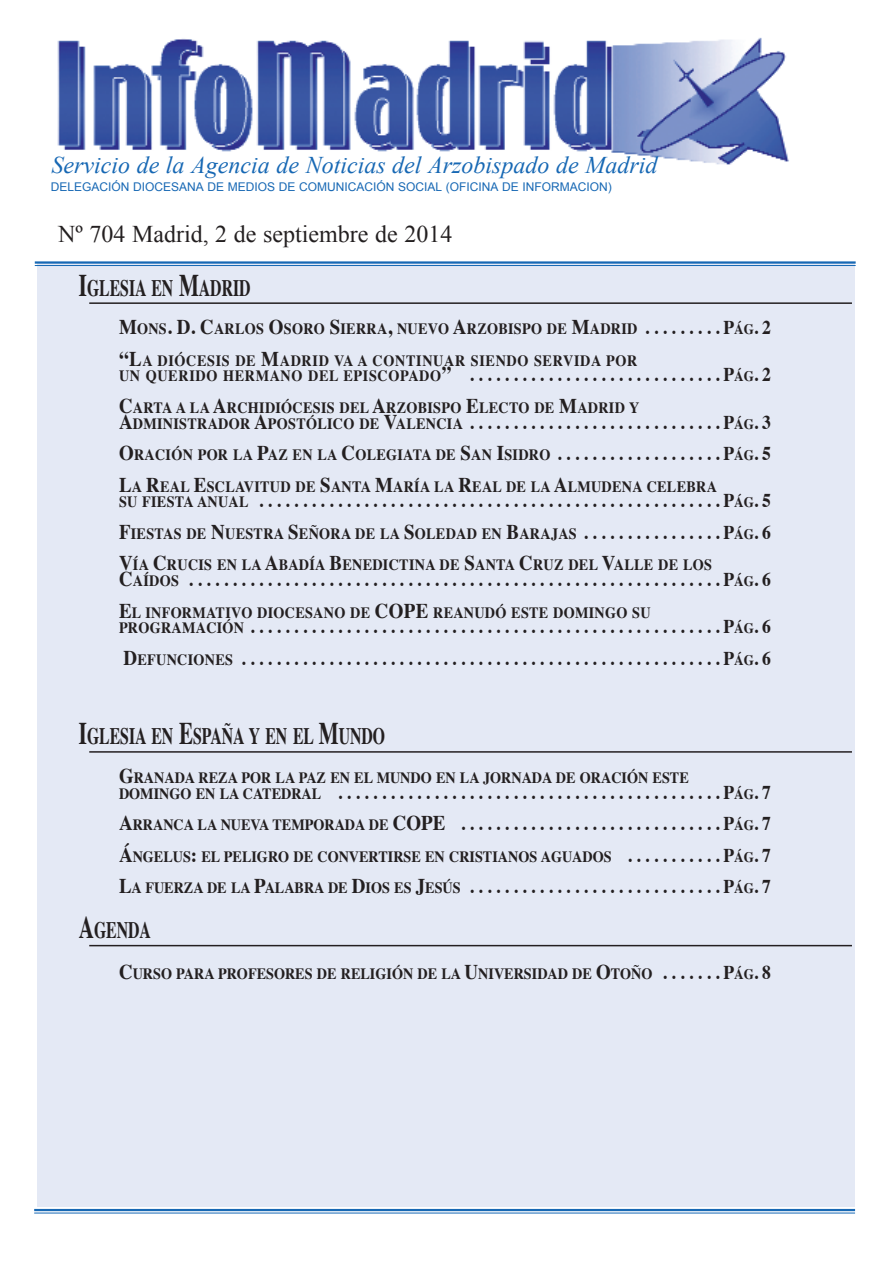
<style>
.page{position:relative;width:893px;height:1263px;background:#fff}
.page>*{position:absolute;margin:0;border:0;box-sizing:border-box;transform-origin:0 0}
.t1{font:italic 24px "Times New Roman";color:#1768b4}
.t2{font:24px "Times New Roman";color:#231f20}
.t3{font:700 23.7px "Times";color:#231f20;scale:.67 1}
.t4{font:700 19.5px/31.5px "Times";color:#231f20;scale:.9 1}
.t5{font:700 15.75px/31.5px "Times";letter-spacing:.02em;color:#231f20;scale:.9 1}
.t6{font:700 15.75px "Times";color:#231f20;scale:.9 1}
.t7{font:700 15.75px/31.5px "Times";letter-spacing:.045em;color:#231f20;scale:.9 1}
.t8{font:12px "Arial";color:#1768b4}
.s1{font-size:31.5px}
.s2{font-size:21px}
.s3{font-size:19.5px}
.s4{font-size:14.7px}
.s5{font-size:15.75px}
</style>
<div class="page">
<div style="left:37px;top:263px;width:817px;height:944px;background:#e4e9f5"></div>
<img style="left:57px;top:37px;width:732px;height:128px">
<hr style="left:35px;top:261px;width:821px;height:3px;background:#1768b4">
<hr style="left:35px;top:265px;width:821px;height:1px;background:#1768b4">
<hr style="left:34px;top:1209px;width:821px;height:2px;background:#1768b4">
<hr style="left:34px;top:1213px;width:821px;height:1px;background:#1768b4">
<hr style="left:89px;top:302px;width:763px;height:2px;background:#231f20">
<hr style="left:89px;top:751px;width:763px;height:2px;background:#231f20">
<hr style="left:89px;top:945px;width:763px;height:1px;background:#231f20">
<p class="t1" style="left:51px;top:152px;width:607px">Servicio de la Agencia de Noticias del Arzobispado de Madrid</p>
<p class="t8" style="left:51px;top:180px;width:563px">DELEGACIÓN DIOCESANA DE MEDIOS DE COMUNICACIÓN SOCIAL (OFICINA DE INFORMACION)</p>
<p class="t2" style="left:58px;top:221px;width:396px">Nº 704 Madrid, 2 de septiembre de 2014</p>
<p class="t3" style="left:79px;top:278px;width:258px"><span class="s1">I</span>GLESIA EN <span class="s1">M</span>ADRID</p>
<p class="t7" style="left:119px;top:314px;width:726px"><span class="s2">M</span>ONS<span class="s2">. D. C</span>ARLOS <span class="s2">O</span>SORO <span class="s2">S</span>IERRA<span class="s2">,</span> NUEVO <span class="s2">A</span>RZOBISPO DE <span class="s2">M</span>ADRID <span class="s3">. . . . . . . . . P</span><span class="s4">ÁG</span><span class="s3">. 2 </span><span class="s2">“L</span>A DIÓCESIS DE <span class="s2">M</span>ADRID VA A CONTINUAR SIENDO SERVIDA POR</p>
<p class="t4" style="left:119px;top:361px;width:726px"><span class="s5">UN QUERIDO HERMANO DEL EPISCOPADO</span><span class="s2">”</span> . . . . . . . . . . . . . . . . . . . . . . . . . . . . . P<span class="s4">ÁG</span>. 2</p>
<p class="t5" style="left:119px;top:393px;width:580px"><span class="s2">C</span>ARTA A LA <span class="s2">A</span>RCHIDIÓCESIS DEL <span class="s2">A</span>RZOBISPO <span class="s2">E</span>LECTO DE <span class="s2">M</span>ADRID Y</p>
<p class="t4" style="left:119px;top:408px;width:726px"><span class="s2">A</span><span class="s5">DMINISTRADOR</span> <span class="s2">A</span><span class="s5">POSTÓLICO DE</span> <span class="s2">V</span><span class="s5">ALENCIA</span> . . . . . . . . . . . . . . . . . . . . . . . . . . . . . P<span class="s4">ÁG</span>. 3</p>
<p class="t5" style="left:119px;top:440px;width:726px"><span class="s2">O</span>RACIÓN POR LA <span class="s2">P</span>AZ EN LA <span class="s2">C</span>OLEGIATA DE <span class="s2">S</span>AN <span class="s2">I</span>SIDRO <span class="s3">. . . . . . . . . . . . . . . . . . . P</span><span class="s4">ÁG</span><span class="s3">. 5<br></span><span class="s2">L</span>A <span class="s2">R</span>EAL <span class="s2">E</span>SCLAVITUD DE <span class="s2">S</span>ANTA <span class="s2">M</span>ARÍA LA <span class="s2">R</span>EAL DE LA <span class="s2">A</span>LMUDENA CELEBRA</p>
<p class="t4" style="left:119px;top:487px;width:726px"><span class="s5">SU FIESTA ANUAL</span> . . . . . . . . . . . . . . . . . . . . . . . . . . . . . . . . . . . . . . . . . . . . . . . . . . . . . P<span class="s4">ÁG</span>. 5</p>
<p class="t5" style="left:119px;top:519px;width:726px"><span class="s2">F</span>IESTAS DE <span class="s2">N</span>UESTRA <span class="s2">S</span>EÑORA DE LA <span class="s2">S</span>OLEDAD EN <span class="s2">B</span>ARAJAS <span class="s3">. . . . . . . . . . . . . . . . P</span><span class="s4">ÁG</span><span class="s3">. 6<br></span><span class="s2">V</span>ÍA <span class="s2">C</span>RUCIS EN LA <span class="s2">A</span>BADÍA <span class="s2">B</span>ENEDICTINA DE <span class="s2">S</span>ANTA <span class="s2">C</span>RUZ DEL <span class="s2">V</span>ALLE DE LOS</p>
<p class="t4" style="left:119px;top:565px;width:726px"><span class="s2">C</span><span class="s5">AÍDOS</span> . . . . . . . . . . . . . . . . . . . . . . . . . . . . . . . . . . . . . . . . . . . . . . . . . . . . . . . . . . . . . P<span class="s4">ÁG</span>. 6</p>
<p class="t5" style="left:119px;top:598px;width:592px"><span class="s2">E</span>L INFORMATIVO DIOCESANO DE <span class="s2">COPE</span> REANUDÓ ESTE DOMINGO SU</p>
<p class="t4" style="left:119px;top:613px;width:726px"><span class="s5">PROGRAMACIÓN</span> . . . . . . . . . . . . . . . . . . . . . . . . . . . . . . . . . . . . . . . . . . . . . . . . . . . . . . P<span class="s4">ÁG</span>. 6<br><span class="s2">D</span><span class="s5">EFUNCIONES</span> . . . . . . . . . . . . . . . . . . . . . . . . . . . . . . . . . . . . . . . . . . . . . . . . . . . . . . . P<span class="s4">ÁG</span>. 6</p>
<p class="t3" style="left:79px;top:726px;width:459px"><span class="s1">I</span>GLESIA EN <span class="s1">E</span>SPAÑA Y EN EL <span class="s1">M</span>UNDO</p>
<p class="t6" style="left:119px;top:771px;width:635px"><span class="s2">G</span>RANADA REZA POR LA PAZ EN EL MUNDO EN LA JORNADA DE ORACIÓN ESTE</p>
<p class="t4" style="left:119px;top:778px;width:726px"><span class="s5">DOMINGO EN LA CATEDRAL</span> . . . . . . . . . . . . . . . . . . . . . . . . . . . . . . . . . . . . . . . . . . . . P<span class="s4">ÁG</span>. 7<br><span class="s2">A</span><span class="s5">RRANCA LA NUEVA TEMPORADA DE</span> <span class="s2">COPE</span> . . . . . . . . . . . . . . . . . . . . . . . . . . . . . . P<span class="s4">ÁG</span>. 7</p>
<p class="t6" style="left:119px;top:850px;width:726px"><span class="s2">Á</span>NGELUS<span class="s2">:</span> EL PELIGRO DE CONVERTIRSE EN CRISTIANOS AGUADOS <span class="s3">. . . . . . . . . . . P</span><span class="s4">ÁG</span><span class="s3">. 7</span></p>
<p class="t4" style="left:119px;top:872px;width:726px"><span class="s2">L</span><span class="s5">A FUERZA DE LA</span> <span class="s2">P</span><span class="s5">ALABRA DE</span> <span class="s2">D</span><span class="s5">IOS ES</span> <span class="s2">J</span><span class="s5">ESÚS</span> . . . . . . . . . . . . . . . . . . . . . . . . . . . . . P<span class="s4">ÁG</span>. 7</p>
<p class="t3" style="left:79px;top:920px;width:109px"><span class="s1">A</span>GENDA</p>
<p class="t6" style="left:119px;top:967px;width:726px"><span class="s2">C</span>URSO PARA PROFESORES DE RELIGIÓN DE LA <span class="s2">U</span>NIVERSIDAD DE <span class="s2">O</span>TOÑO <span class="s3">. . . . . . . P</span><span class="s4">ÁG</span><span class="s3">. 8</span></p>
</div>
